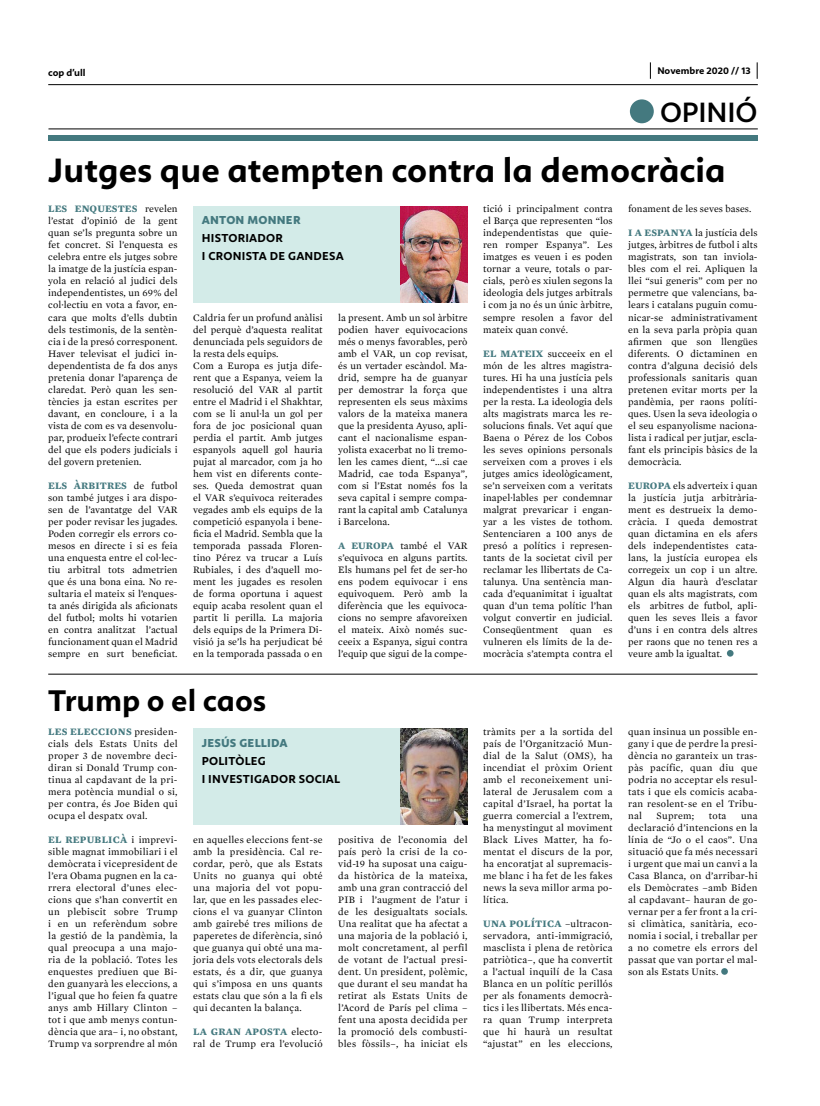
<style>
.page{position:relative;width:820px;height:1106px;background:#fff}
.page>*{position:absolute;margin:0;border:0;box-sizing:border-box;transform-origin:0 0}
.t1{font:700 35px "Calima";color:#000}
.t2{font:700 31px "Calima";color:#000}
.t3{font:600 29px "Calima";letter-spacing:-.005em;color:#000}
.t4{font:700 12px/18px "Calima";letter-spacing:.02em;color:#000}
.t5{font:800 12px "Calima";letter-spacing:.02em;color:#44797f}
.t6{font:10px/12px "Mercury Text G1";letter-spacing:.01em;color:#000;text-align:justify}
.t7{font:700 10px "Calima";color:#000}
.s1{font-weight:700;color:#44797f}
</style>
<div class="page">
<hr style="left:48px;top:84px;width:709px;height:1px;background:#000">
<svg style="left:649px;top:62px;width:1px;height:17px"></svg>
<svg style="left:756px;top:62px;width:1px;height:17px"></svg>
<div style="left:48px;top:135px;width:709px;height:5px;background:#44797f"></div>
<hr style="left:48px;top:128px;width:709px;height:1px;background:#000">
<div style="left:726px;top:650px;width:7px;height:6px;background:#44797f;border-radius:50%"></div>
<div style="left:193px;top:206px;width:274px;height:96px;background:#d3ebe8"></div>
<img style="left:400px;top:206px;width:67px;height:96px">
<div style="left:629px;top:99px;width:24px;height:24px;background:#44797f;border-radius:50%"></div>
<hr style="left:48px;top:673px;width:709px;height:1px;background:#000">
<svg style="left:721px;top:968px;width:6px;height:6px"></svg>
<div style="left:193px;top:728px;width:274px;height:96px;background:#d3ebe8"></div>
<img style="left:400px;top:728px;width:67px;height:96px">
<p class="t7" style="left:48px;top:67px;width:39px">cop d’ull</p>
<p class="t7" style="left:657px;top:65px;width:95px">Novembre 2020 // 13</p>
<h3 class="t3" style="left:659px;top:96px;width:99px">OPINIÓ</h3>
<h1 class="t1" style="left:48px;top:151px;width:678px">Jutges que atempten contra la democràcia</h1>
<p class="t6" style="left:48px;top:203px;width:131px"><span class="s1">LES ENQUESTES</span> revelen l’estat d’opinió de la gent quan se’ls pregunta sobre un fet concret. Si l’enquesta es celebra entre els jutges sobre la imatge de la justícia espan&shy;yola en relació al judici dels independentistes, un 69% del col·lectiu en vota a favor, en&shy;cara que molts d’ells dubtin dels testimonis, de la sentèn&shy;cia i de la presó corresponent.<br>Haver televisat el judici in&shy;dependentista de fa dos anys pretenia donar l’aparença de claredat. Però quan les sen&shy;tències ja estan escrites per davant, en concloure, i a la vista de com es va desenvolu&shy;par, produeix l’efecte contrari del que els poders judicials i del govern pretenien.</p>
<p class="t6" style="left:48px;top:479px;width:131px"><span class="s1">ELS ÀRBITRES</span> de futbol son també jutges i ara dispo&shy;sen de l’avantatge del VAR per poder revisar les jugades.<br>Poden corregir els errors co&shy;mesos en directe i si es feia una enquesta entre el col·lec&shy;tiu arbitral tots admetrien que és una bona eina. No re&shy;sultaria el mateix si l’enques&shy;ta anés dirigida als aficionats del futbol; molts hi votarien en contra analitzat l’actual funcionament quan el Madrid sempre en surt beneficiat.</p>
<p class="t6" style="left:483px;top:203px;width:131px">tició i principalment contra el Barça que representen “los independentistas que quie&shy;ren romper Espanya”. Les imatges es veuen i es poden tornar a veure, totals o par&shy;cials, però es xiulen segons la ideologia dels jutges arbitrals i com ja no és un únic àrbitre, sempre resolen a favor del mateix quan convé.</p>
<p class="t6" style="left:483px;top:347px;width:131px"><span class="s1">EL MATEIX</span> succeeix en el món de les altres magistra&shy;tures. Hi ha una justícia pels independentistes i una altra per la resta. La ideologia dels alts magistrats marca les re&shy;solucions finals. Vet aquí que Baena o Pérez de los Cobos les seves opinions personals serveixen com a proves i els jutges amics ideològicament, se’n serveixen com a veritats inapel·lables per condemnar malgrat prevaricar i engan&shy;yar a les vistes de tothom.<br>Sentenciaren a 100 anys de presó a polítics i represen&shy;tants de la societat civil per reclamar les llibertats de Ca&shy;talunya. Una sentència man&shy;cada d’equanimitat i igualtat quan d’un tema polític l’han volgut convertir en judicial.<br>Conseqüentment quan es vulneren els límits de la de&shy;mocràcia s’atempta contra el</p>
<p class="t6" style="left:628px;top:203px;width:125px">fonament de les seves bases.</p>
<p class="t6" style="left:628px;top:227px;width:131px"><span class="s1">I A ESPANYA</span> la justícia dels jutges, àrbitres de futbol i alts magistrats, son tan inviola&shy;bles com el rei. Apliquen la llei “sui generis” com per no permetre que valencians, ba&shy;lears i catalans puguin comu&shy;nicar-se administrativament en la seva parla pròpia quan afirmen que son llengües diferents. O dictaminen en contra d’alguna decisió dels professionals sanitaris quan pretenen evitar morts per la pandèmia, per raons políti&shy;ques. Usen la seva ideologia o el seu espanyolisme naciona&shy;lista i radical per jutjar, escla&shy;fant els principis bàsics de la democràcia.</p>
<p class="t6" style="left:628px;top:479px;width:131px"><span class="s1">EUROPA</span> els adverteix i quan la justícia jutja arbitrària&shy;ment es destrueix la demo&shy;cràcia. I queda demostrat quan dictamina en els afers dels independentistes cata&shy;lans, la justícia europea els corregeix un cop i un altre.<br>Algun dia haurà d’esclatar quan els alts magistrats, com els arbitres de futbol, apli&shy;quen les seves lleis a favor d’uns i en contra dels altres per raons que no tenen res a veure amb la igualtat.</p>
<p class="t5" style="left:202px;top:214px;width:100px">ANTON MONNER</p>
<p class="t4" style="left:202px;top:229px;width:143px">HISTORIADOR<br>I CRONISTA DE GANDESA</p>
<p class="t6" style="left:193px;top:311px;width:131px;text-align:left">Caldria fer un profund anàlisi del perquè d’aquesta realitat denunciada pels seguidors de la resta dels equips.<br>Com a Europa es jutja dife&shy;rent que a Espanya, veiem la resolució del VAR al partit entre el Madrid i el Shakhtar, com se li anul·la un gol per fora de joc posicional quan perdia el partit. Amb jutges espanyols aquell gol hauria pujat al marcador, com ja ho hem vist en diferents conte&shy;ses. Queda demostrat quan el VAR s’equivoca reiterades vegades amb els equips de la competició espanyola i bene&shy;ficia el Madrid. Sembla que la temporada passada Floren&shy;tino Pérez va trucar a Luís<br>Rubiales, i des d’aquell mo&shy;ment les jugades es resolen de forma oportuna i aquest equip acaba resolent quan el partit li perilla. La majoria dels equips de la Primera Di&shy;visió ja se’ls ha perjudicat bé en la temporada passada o en</p>
<p class="t6" style="left:338px;top:311px;width:131px">la present. Amb un sol àrbitre podien haver equivocacions més o menys favorables, però amb el VAR, un cop revisat, és un vertader escàndol. Ma&shy;drid, sempre ha de guanyar per demostrar la força que representen els seus màxims valors de la mateixa manera que la presidenta Ayuso, apli&shy;cant el nacionalisme espan&shy;yolista exacerbat no li tremo&shy;len les cames dient, “...si cae Madrid, cae toda Espanya”, com si l’Estat només fos la seva capital i sempre compa&shy;rant la capital amb Catalunya i Barcelona.</p>
<p class="t6" style="left:338px;top:539px;width:131px"><span class="s1">A EUROPA</span> també el VAR s’equivoca en alguns partits.<br>Els humans pel fet de ser-ho ens podem equivocar i ens equivoquem. Però amb la diferència que les equivoca&shy;cions no sempre afavoreixen el mateix. Això només suc&shy;ceeix a Espanya, sigui contra l’equip que sigui de la compe-</p>
<h2 class="t2" style="left:48px;top:682px;width:219px">Trump o el caos</h2>
<p class="t6" style="left:48px;top:725px;width:131px"><span class="s1">LES ELECCIONS</span> presiden&shy;cials dels Estats Units del proper 3 de novembre deci&shy;diran si Donald Trump con&shy;tinua al capdavant de la pri&shy;mera potència mundial o si, per contra, és Joe Biden qui ocupa el despatx oval.</p>
<p class="t6" style="left:48px;top:833px;width:131px"><span class="s1">EL REPUBLICÀ</span> i imprevi&shy;sible magnat immobiliari i el demòcrata i vicepresident de l’era Obama pugnen en la ca&shy;rrera electoral d’unes elec&shy;cions que s’han convertit en un plebiscit sobre Trump i en un referèndum sobre la gestió de la pandèmia, la qual preocupa a una majo&shy;ria de la població. Totes les enquestes prediuen que Bi&shy;den guanyarà les eleccions, a l’igual que ho feien fa quatre anys amb Hillary Clinton – tot i que amb menys contun&shy;dència que ara– i, no obstant, Trump va sorprendre al món</p>
<p class="t6" style="left:193px;top:833px;width:131px">en aquelles eleccions fent-se amb la presidència. Cal re&shy;cordar, però, que als Estats Units no guanya qui obté una majoria del vot popu&shy;lar, que en les passades elec&shy;cions el va guanyar Clinton amb gairebé tres milions de paperetes de diferència, sinó que guanya qui obté una ma&shy;joria dels vots electorals dels estats, és a dir, que guanya qui s’imposa en uns quants estats clau que són a la fi els qui decanten la balança.</p>
<p class="t5" style="left:202px;top:736px;width:87px">JESÚS GELLIDA</p>
<p class="t4" style="left:202px;top:751px;width:140px">POLITÒLEG<br>I INVESTIGADOR SOCIAL</p>
<p class="t6" style="left:338px;top:833px;width:131px">positiva de l’economia del país però la crisi de la co&shy;vid-19 ha suposat una caigu&shy;da històrica de la mateixa, amb una gran contracció del PIB i l’augment de l’atur i de les desigualtats socials.<br>Una realitat que ha afectat a una majoria de la població i, molt concretament, al perfil de votant de l’actual presi&shy;dent. Un president, polèmic, que durant el seu mandat ha retirat als Estats Units de l’Acord de París pel clima – fent una aposta decidida per la promoció dels combusti&shy;bles fòssils–, ha iniciat els</p>
<p class="t6" style="left:193px;top:1025px;width:131px"><span class="s1">LA GRAN APOSTA</span> electo&shy;ral de Trump era l’evolució</p>
<p class="t6" style="left:483px;top:725px;width:131px">tràmits per a la sortida del país de l’Organització Mun&shy;dial de la Salut (OMS), ha incendiat el pròxim Orient amb el reconeixement uni&shy;lateral de Jerusalem com a capital d’Israel, ha portat la guerra comercial a l’extrem, ha menystingut al moviment Black Lives Matter, ha fo&shy;mentat el discurs de la por, ha encoratjat al supremacis&shy;me blanc i ha fet de les fakes news la seva millor arma po&shy;lítica.</p>
<p class="t6" style="left:483px;top:917px;width:131px"><span class="s1">UNA POLÍTICA</span> –ultracon&shy;servadora, anti-immigració, masclista i plena de retòrica patriòtica–, que ha convertit a l’actual inquilí de la Casa Blanca en un polític perillós per als fonaments democrà&shy;tics i les llibertats. Més enca&shy;ra quan Trump interpreta que hi haurà un resultat “ajustat” en les eleccions,</p>
<p class="t6" style="left:628px;top:725px;width:131px">quan insinua un possible en&shy;gany i que de perdre la presi&shy;dència no garanteix un tras&shy;pàs pacífic, quan diu que podria no acceptar els resul&shy;tats i que els comicis acaba&shy;ran resolent-se en el Tribu&shy;nal</p>
<p class="t6" style="left:656px;top:809px;width:39px">Suprem;</p>
<p class="t6" style="left:708px;top:809px;width:19px">tota</p>
<p class="t6" style="left:628px;top:809px;width:131px;text-indent:113px">una declaració d’intencions en la línia de “Jo o el caos”. Una situació que fa més necessari i urgent que mai un canvi a la Casa Blanca, on d’arribar-hi els Demòcrates –amb Biden al capdavant– hauran de go&shy;vernar per a fer front a la cri&shy;si climàtica, sanitària, eco&shy;nomia i social, i treballar per a no cometre els errors del passat que van portar el mal&shy;son als Estats Units.</p>
</div>
